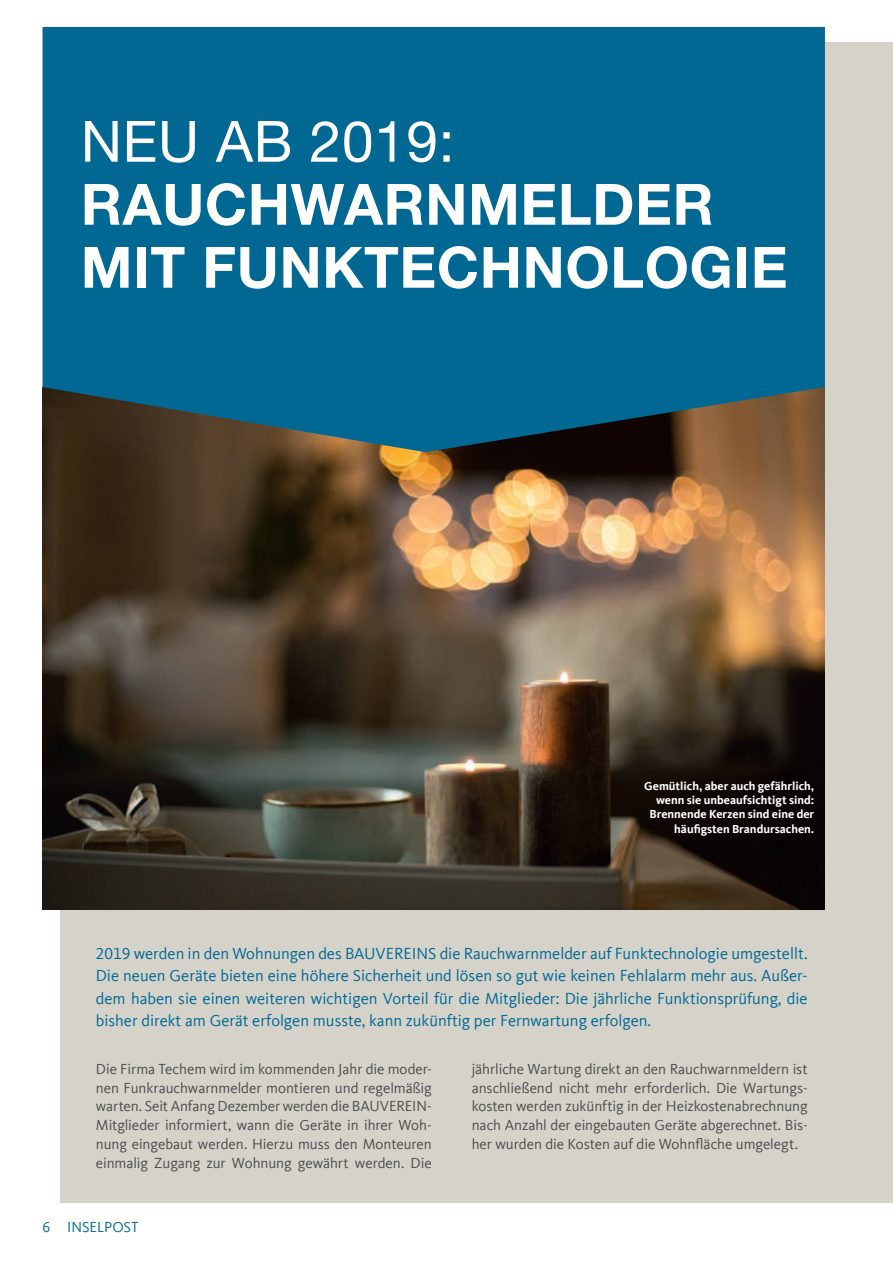
<style>
.page{position:relative;width:893px;height:1263px;background:#fff}
.page>*{position:absolute;margin:0;border:0;box-sizing:border-box;transform-origin:0 0}
.Subline{font:700 57px/63px "Helvetica Neue LT Pro";letter-spacing:.01em;color:#fff}
.Subline-2{font:57px "Helvetica Neue LT Pro";letter-spacing:.01em;color:#fff}
.Subline-3{font:16.5px/22.5px "Kievit Offc";color:#006893;text-align:justify}
.Fließ{font:15px/18.8px "Kievit Offc";letter-spacing:-.005em;color:#4b4c4d;text-align:justify}
.t1{font:15px "Kievit Offc";color:#006893}
.Fließ-2{font:700 12px/14.2px "Kievit Offc";color:#fff;text-align:right}
</style>
<div class="page">
<div style="left:61px;top:43px;width:832px;height:1160px;background:#d5d2ca"></div>
<img style="left:43px;top:452px;width:782px;height:457px">
<svg style="left:43px;top:27px;width:782px;height:425px;background:#06648a"></svg>
<p class="Subline-2" style="left:81px;top:106px;width:375px">NEU AB 2019:</p>
<p class="Subline" style="left:81px;top:171px;width:708px">RAUCHWARNMELDER<br>MIT FUNKTECHNOLOGIE</p>
<p class="Fließ-2" style="left:644px;top:779px;width:172px">Gemütlich, aber auch gefährlich, wenn sie unbeaufsichtigt sind:<br>Brennende Kerzen sind eine der häufigsten Brandursachen.</p>
<p class="Subline-3" style="left:96px;top:942px;width:713px">2019 werden in den Wohnungen des BAUVEREINS die Rauchwarnmelder auf Funktechnologie umgestellt.<br>Die neuen Geräte bieten eine höhere Sicherheit und lösen so gut wie keinen Fehlalarm mehr aus. Außer&shy;dem haben sie einen weiteren wichtigen Vorteil für die Mitglieder: Die jährliche Funktionsprüfung, die bisher direkt am Gerät erfolgen musste, kann zukünftig per Fernwartung erfolgen.</p>
<p class="Fließ" style="left:96px;top:1059px;width:337px">Die Firma Techem wird im kommenden Jahr die moder&shy;nen Funkrauchwarnmelder montieren und regelmäßig warten. Seit Anfang Dezember werden die BAUVEREIN-Mitglieder informiert, wann die Geräte in ihrer Woh&shy;nung eingebaut werden. Hierzu muss den Monteuren einmalig Zugang zur Wohnung gewährt werden. Die</p>
<p class="Fließ" style="left:472px;top:1059px;width:337px">jährliche Wartung direkt an den Rauchwarnmeldern ist anschließend nicht mehr erforderlich. Die Wartungs&shy;kosten werden zukünftig in der Heizkostenabrechnung nach Anzahl der eingebauten Geräte abgerechnet. Bis&shy;her wurden die Kosten auf die Wohnfläche umgelegt.</p>
<p class="t1" style="left:43px;top:1218px;width:98px">6 INSELPOST</p>
</div>
